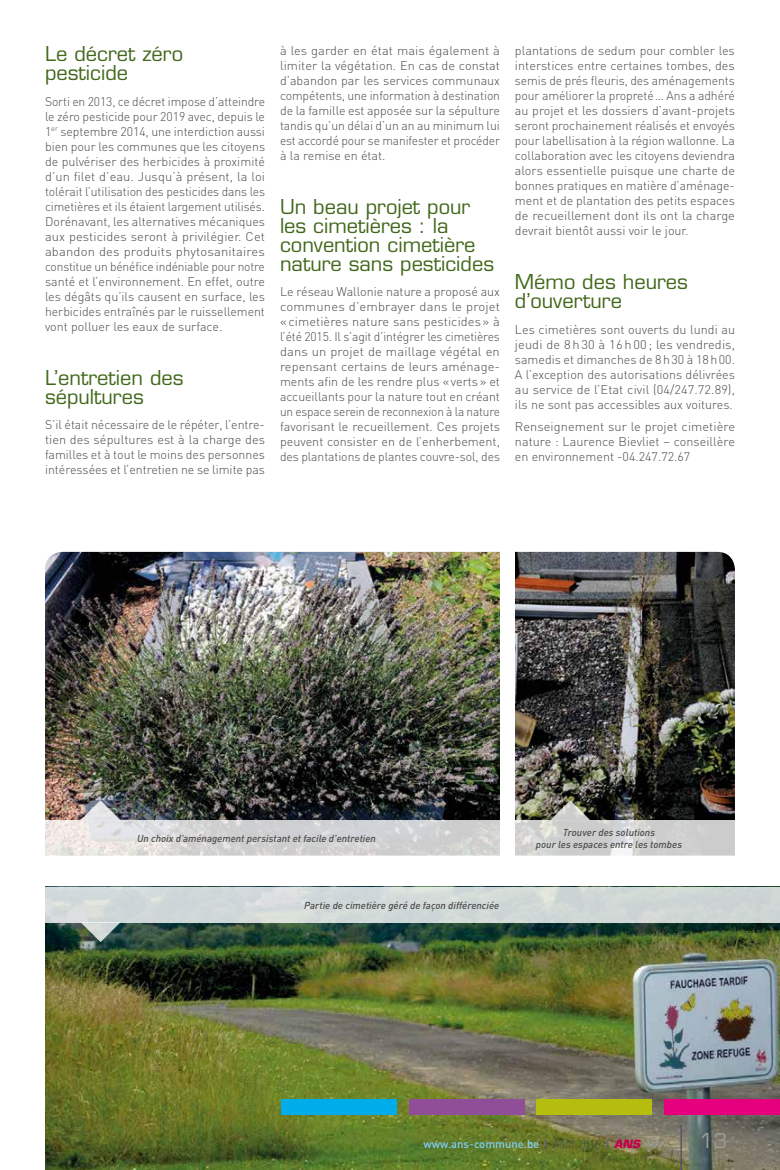
<style>
.page{position:relative;width:780px;height:1170px;background:#fff}
.page>*{position:absolute;margin:0;border:0;box-sizing:border-box;transform-origin:0 0}
.t1{font:22.5px "Eurostile";color:#9d9d9c}
.t2{font:20px/18.8px "Eurostile";color:#41681b}
.t3{font:300 12.5px/15px "DIN";color:#4a4a49;text-align:justify}
.t4{font:500 11.25px "DIN";color:#83d0f5}
.t5{font:italic 500 10px/12px "DIN";color:#4a4a49;text-align:center}
.s1{font-family:"Eurostile";font-weight:700;color:#585c7a}
.s2{font-weight:300;color:#4a4a49}
.s3{font-family:"Eurostile";font-weight:700;font-style:italic;color:#c6014a}
.s4{font-family:"Freestyle Script";font-weight:400;font-size:17.5px;color:#9d9d9c}
</style>
<div class="page">
<img style="left:45px;top:552px;width:455px;height:268px">
<img style="left:515px;top:552px;width:220px;height:268px">
<img style="left:45px;top:922px;width:735px;height:247px">
<hr style="left:680px;top:1124px;width:1px;height:45px;background:#464d6d">
<div style="left:536px;top:1098px;width:116px;height:16px;background:#b5be0e"></div>
<div style="left:409px;top:1098px;width:115px;height:16px;background:#904e99"></div>
<div style="left:281px;top:1098px;width:116px;height:16px;background:#00ace9"></div>
<div style="left:664px;top:1098px;width:116px;height:16px;background:#e6007d"></div>
<svg style="left:45px;top:820px;width:455px;height:35px;fill:#d2d3d4"></svg>
<svg style="left:80px;top:800px;width:40px;height:20px"></svg>
<div style="left:45px;top:886px;width:735px;height:36px;background:#d1d9d8"></div>
<svg style="left:81px;top:922px;width:39px;height:20px"></svg>
<svg style="left:515px;top:820px;width:220px;height:35px;fill:#cdcdcd"></svg>
<svg style="left:550px;top:800px;width:40px;height:20px"></svg>
<h2 class="t2" style="left:45px;top:44px;width:140px">Le décret zéro pesticide</h2>
<p class="t3" style="left:45px;top:93px;width:221px">Sorti en 2013, ce décret impose d’atteindre le zéro pesticide pour 2019 avec, depuis le 1<sup>er</sup> septembre 2014, une interdiction aussi bien pour les communes que les citoyens de pulvériser des herbicides à proximité d’un filet d’eau. Jusqu’à présent, la loi tolérait l’utilisation des pesticides dans les cimetières et ils étaient largement utilisés.<br>Dorénavant, les alternatives mécaniques aux pesticides seront à privilégier. Cet abandon des produits phytosanitaires constitue un bénéfice indéniable pour notre santé et l’environnement. En effet, outre les dégâts qu’ils causent en surface, les herbicides entraînés par le ruissellement vont polluer les eaux de surface.</p>
<h2 class="t2" style="left:45px;top:368px;width:140px">L’entretien des sépultures</h2>
<p class="t3" style="left:45px;top:417px;width:221px">S’il était nécessaire de le répéter, l’entre&shy;tien des sépultures est à la charge des familles et à tout le moins des personnes intéressées et l’entretien ne se limite pas</p>
<p class="t3" style="left:280px;top:43px;width:221px">à les garder en état mais également à limiter la végétation. En cas de constat d’abandon par les services communaux compétents, une information à destination de la famille est apposée sur la sépulture tandis qu’un délai d’un an au minimum lui est accordé pour se manifester et procéder à la remise en état.</p>
<h2 class="t2" style="left:280px;top:198px;width:215px">Un beau projet pour les cimetières : la convention cimetière nature sans pesticides</h2>
<p class="t3" style="left:280px;top:284px;width:221px">Le réseau Wallonie nature a proposé aux communes d’embrayer dans le projet « cimetières nature sans pesticides» à l’été 2015. Il s’agit d’intégrer les cimetières dans un projet de maillage végétal en repensant certains de leurs aménage&shy;ments afin de les rendre plus «verts» et accueillants pour la nature tout en créant un espace serein de reconnexion à la nature favorisant le recueillement. Ces projets peuvent consister en de l’enherbement, des plantations de plantes couvre-sol, des</p>
<p class="t3" style="left:515px;top:43px;width:221px">plantations de sedum pour combler les interstices entre certaines tombes, des semis de prés fleuris, des aménagements pour améliorer la propreté… Ans a adhéré au projet et les dossiers d’avant-projets seront prochainement réalisés et envoyés pour labellisation à la région wallonne. La collaboration avec les citoyens deviendra alors essentielle puisque une charte de bonnes pratiques en matière d’aménage&shy;ment et de plantation des petits espaces de recueillement dont ils ont la charge devrait bientôt aussi voir le jour.</p>
<h2 class="t2" style="left:515px;top:273px;width:174px">Mémo des heures d’ouverture</h2>
<p class="t3" style="left:515px;top:322px;width:221px">Les cimetières sont ouverts du lundi au jeudi de 8h30 à 16h00 ; les vendredis, samedis et dimanches de 8h30 à 18h00.<br>A l’exception des autorisations délivrées au service de l’Etat civil (04/247.72.89), ils ne sont pas accessibles aux voitures.</p>
<p class="t3" style="left:515px;top:419px;width:221px">Renseignement sur le projet cimetière nature : Laurence Bievliet – conseillère en environnement -04.247.72.67</p>
<p class="t5" style="left:137px;top:832px;width:240px">Un choix d’aménagement persistant et facile d’entretien</p>
<p class="t5" style="left:304px;top:898px;width:196px">Partie de cimetière géré de façon différenciée</p>
<p class="t5" style="left:536px;top:826px;width:148px">Trouver des solutions<br>pour les espaces entre les tombes</p>
<p class="t4" style="left:423px;top:1136px;width:241px">www.ans-commune.be <span class="s1">|</span> <span class="s2">Août 2015</span> <span class="s1">|</span> <span class="s3">ANS</span> <span class="s4">infos</span></p>
<h1 class="t1" style="left:699px;top:1128px;width:29px">13</h1>
</div>
